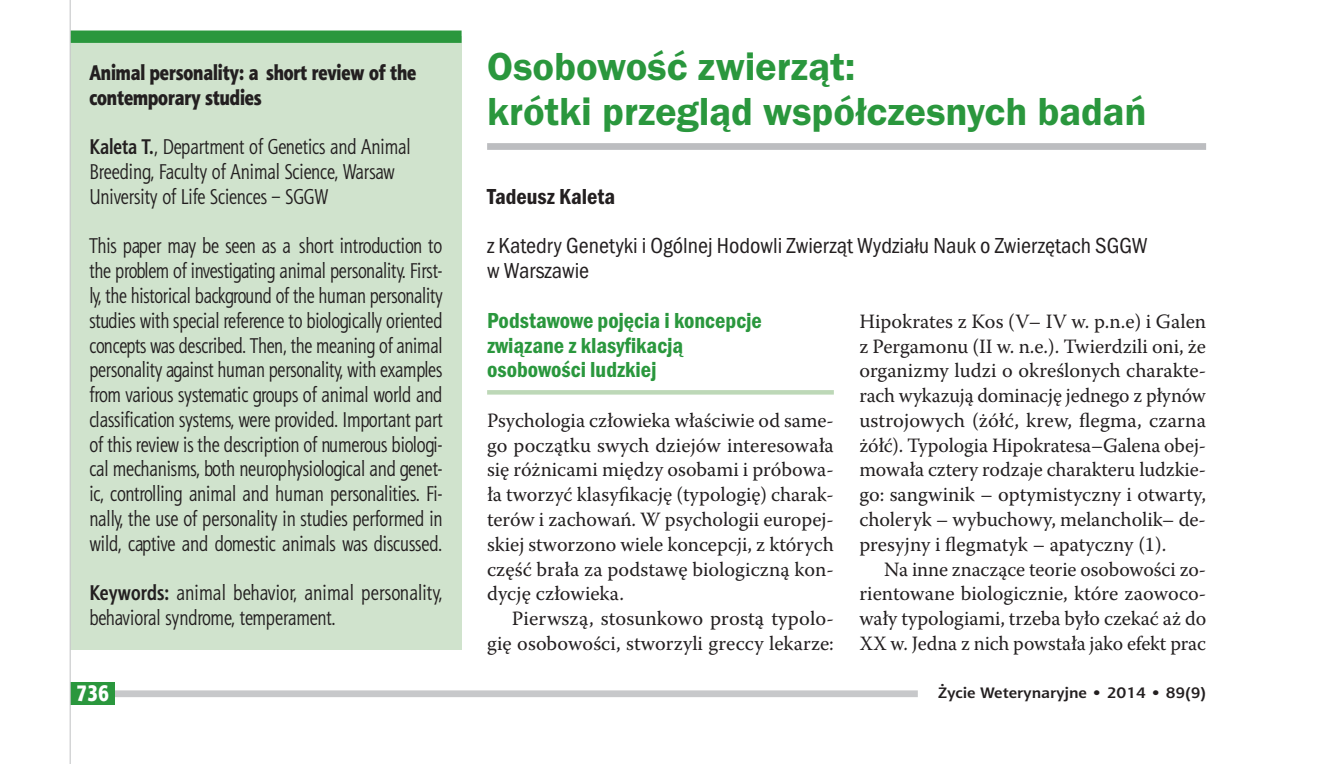
<style>
.page{position:relative;width:1321px;height:764px;background:#fff}
.page>*{position:absolute;margin:0;border:0;box-sizing:border-box;transform-origin:0 0}
.t1{font:600 40.5px/45px "Franklin Gothic Itc TEE Dm";color:#2a973d}
.t2{font:22.5px/24.8px "Franklin Got Itc TOT Boo Con";color:#231f20}
.t3{font:22.5px/24.8px "Franklin Got Itc TOT Dem Con";color:#2a973d}
.t4{font:22.5px "Franklin Got Itc TOT Dem Con";color:#231f20}
.t5{font:22.5px "Aerton Cnd EFN Black";color:#fff}
.t6{font:21.38px/24.8px "Aerton Cnd EFN";color:#231f20}
.t7{font:21.38px/24.8px "Aerton Cnd EFN Black";color:#231f20}
.t8{font:20.25px/24.8px "Warnock Pro";color:#231f20;text-align:justify}
.t9{font:700 15.3px "Aerton EFN";color:#231f20;scale:1.11 1}
.s1{font-weight:700}
</style>
<div class="page">
<hr style="left:487px;top:390px;width:346px;height:4px;background:#bdd8b7">
<div style="left:487px;top:143px;width:718px;height:7px;background:#bcbdc0"></div>
<div style="left:70px;top:37px;width:391px;height:612px;background:#d0e3cd"></div>
<div style="left:70px;top:30px;width:391px;height:13px;background:#2a973d"></div>
<div style="left:70px;top:690px;width:847px;height:7px;background:#c7c8ca"></div>
<div style="left:70px;top:681px;width:45px;height:23px;background:#2a973d"></div>
<hr style="left:70px;top:0;width:1px;height:763px;background:#c7c8ca">
<p class="t7" style="left:89px;top:60px;width:328px">Animal personality: a short review of the contemporary studies</p>
<p class="t6" style="left:89px;top:134px;width:323px"><span class="s1">Kaleta T.</span>, Department of Genetics and Animal<br>Breeding, Faculty of Animal Science, Warsaw<br>University of Life Sciences – SGGW</p>
<p class="t6" style="left:89px;top:233px;width:355px;text-align:justify">This paper may be seen as a short introduction to the problem of investigating animal personality. First&shy;ly, the historical background of the human personality studies with special reference to biologically oriented concepts was described. Then, the meaning of animal personality against human personality, with examples from various systematic groups of animal world and classification systems, were provided. Important part of this review is the description of numerous biologi&shy;cal mechanisms, both neurophysiological and genet&shy;ic, controlling animal and human personalities. Fi&shy;nally, the use of personality in studies performed in wild, captive and domestic animals was discussed.</p>
<p class="t6" style="left:89px;top:580px;width:354px"><span class="s1">Keywords:</span> animal behavior, animal personality, behavioral syndrome, temperament.</p>
<h1 class="t1" style="left:487px;top:44px;width:661px">Osobowość zwierząt:<br>krótki przegląd współczesnych badań</h1>
<p class="t4" style="left:487px;top:183px;width:130px">Tadeusz Kaleta</p>
<p class="t2" style="left:487px;top:234px;width:661px">z Katedry Genetyki i Ogólnej Hodowli Zwierząt Wydziału Nauk o Zwierzętach SGGW w Warszawie</p>
<p class="t3" style="left:487px;top:308px;width:276px">Podstawowe pojęcia i koncepcje związane z klasyfikacją osobowości ludzkiej</p>
<p class="t8" style="left:487px;top:407px;width:348px">Psychologia człowieka właściwie od same&shy;go początku swych dziejów interesowała się różnicami między osobami i próbowa&shy;ła tworzyć klasyfikację (typologię) charak&shy;terów i zachowań. W psychologii europej&shy;skiej stworzono wiele koncepcji, z których część brała za podstawę biologiczną kon&shy;dycję człowieka.</p>
<p class="t8" style="left:487px;top:605px;width:348px;text-align:right">Pierwszą, stosunkowo prostą typolo&shy;gię osobowości, stworzyli greccy lekarze:</p>
<p class="t8" style="left:859px;top:308px;width:348px">Hipokrates z Kos (V– IV w. p.n.e) i Galen z Pergamonu (II w. n.e.). Twierdzili oni, że organizmy ludzi o określonych charakte&shy;rach wykazują dominację jednego z płynów ustrojowych (żółć, krew, flegma, czarna żółć). Typologia Hipokratesa–Galena obej&shy;mowała cztery rodzaje charakteru ludzkie&shy;go: sangwinik – optymistyczny i otwarty, choleryk – wybuchowy, melancholik– de&shy;presyjny i flegmatyk – apatyczny (1).</p>
<p class="t8" style="left:859px;top:556px;width:348px;text-indent:25px">Na inne znaczące teorie osobowości zo&shy;rientowane biologicznie, które zaowoco&shy;wały typologiami, trzeba było czekać aż do XX w. Jedna z nich powstała jako efekt prac</p>
<p class="t5" style="left:76px;top:679px;width:34px">736</p>
<p class="t9" style="left:938px;top:683px;width:243px">Życie Weterynaryjne • 2014 • 89(9)</p>
</div>
